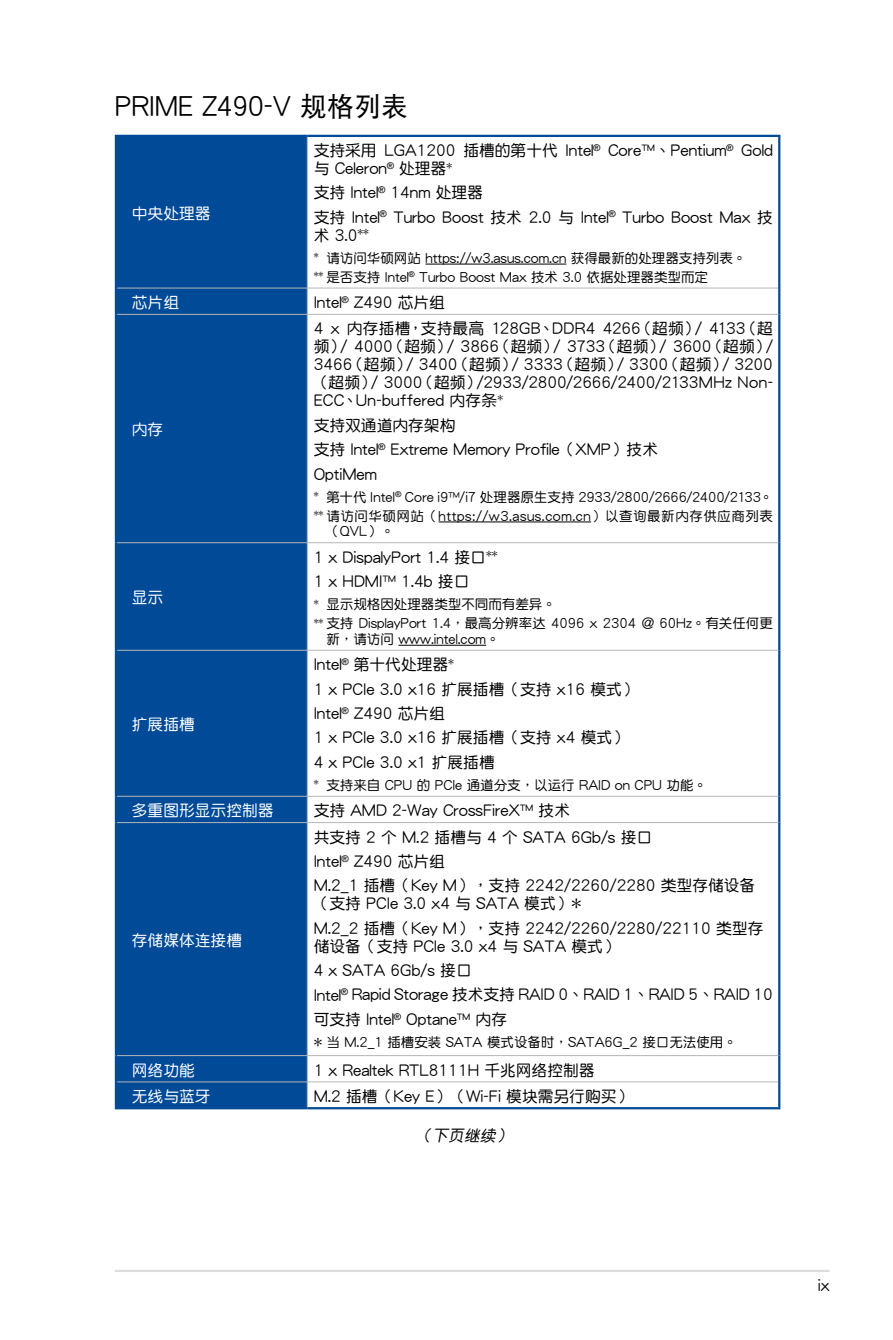
<style>
.page{position:relative;width:893px;height:1340px;background:#fff}
.page>*{position:absolute;margin:0;border:0;box-sizing:border-box;transform-origin:0 0}
.t1{font:27px "DF Hei GB5 Std W5";color:#000}
.t2{font:15.75px/24.3px "DF Yuan GB5 Std W5";color:#000}
.t3{font:15.75px "DF Yuan GB5 Std W5";color:#fff}
.t4{font:italic 15.75px "DF Yuan GB5 Std W5";color:#000}
.t5{font:13.5px/18.9px "DF Yuan GB5 Std W5";color:#000}
.t6{font:13.5px/18.9px "DF Yuan GB5 Std W5";letter-spacing:.025em;color:#000}
</style>
<div class="page">
<hr style="left:115px;top:1269px;width:714px;height:2px;background:#dcdddd">
<div style="left:117px;top:137px;width:190px;height:970px;background:#004a98"></div>
<hr style="left:307px;top:137px;width:1px;height:151px;background:#b5b6b6">
<hr style="left:117px;top:288px;width:190px;height:1px;background:#b5b6b6">
<hr style="left:307px;top:288px;width:471px;height:1px;background:#b5b6b6">
<svg style="left:307px;top:289px;width:1px;height:25px"></svg>
<hr style="left:117px;top:314px;width:190px;height:1px;background:#b5b6b6">
<hr style="left:307px;top:314px;width:471px;height:1px;background:#b5b6b6">
<hr style="left:307px;top:315px;width:1px;height:227px;background:#b5b6b6">
<hr style="left:117px;top:542px;width:190px;height:1px;background:#b5b6b6">
<hr style="left:307px;top:542px;width:471px;height:1px;background:#b5b6b6">
<hr style="left:307px;top:543px;width:1px;height:107px;background:#b5b6b6">
<hr style="left:117px;top:650px;width:190px;height:1px;background:#b5b6b6">
<hr style="left:307px;top:650px;width:471px;height:1px;background:#b5b6b6">
<hr style="left:307px;top:650px;width:1px;height:146px;background:#b5b6b6">
<hr style="left:117px;top:796px;width:190px;height:1px;background:#b5b6b6">
<hr style="left:307px;top:796px;width:471px;height:1px;background:#b5b6b6">
<svg style="left:307px;top:797px;width:1px;height:25px"></svg>
<hr style="left:117px;top:822px;width:190px;height:1px;background:#b5b6b6">
<hr style="left:307px;top:822px;width:471px;height:1px;background:#b5b6b6">
<hr style="left:307px;top:822px;width:1px;height:233px;background:#b5b6b6">
<hr style="left:117px;top:1055px;width:190px;height:1px;background:#b5b6b6">
<hr style="left:307px;top:1055px;width:471px;height:1px;background:#b5b6b6">
<hr style="left:117px;top:1081px;width:190px;height:1px;background:#b5b6b6">
<hr style="left:307px;top:1081px;width:471px;height:1px;background:#b5b6b6">
<svg style="left:307px;top:1056px;width:1px;height:51px"></svg>
<hr style="left:115px;top:135px;width:192px;height:2px;background:#004a98">
<hr style="left:115px;top:137px;width:2px;height:151px;background:#004a98">
<hr style="left:307px;top:135px;width:473px;height:2px;background:#004a98">
<hr style="left:778px;top:137px;width:2px;height:151px;background:#004a98">
<hr style="left:115px;top:288px;width:2px;height:26px;background:#004a98">
<hr style="left:778px;top:288px;width:2px;height:26px;background:#004a98">
<hr style="left:115px;top:314px;width:2px;height:228px;background:#004a98">
<hr style="left:778px;top:314px;width:2px;height:228px;background:#004a98">
<hr style="left:115px;top:542px;width:2px;height:108px;background:#004a98">
<hr style="left:778px;top:542px;width:2px;height:108px;background:#004a98">
<hr style="left:115px;top:650px;width:2px;height:146px;background:#004a98">
<hr style="left:778px;top:650px;width:2px;height:146px;background:#004a98">
<hr style="left:115px;top:796px;width:2px;height:26px;background:#004a98">
<hr style="left:778px;top:796px;width:2px;height:26px;background:#004a98">
<hr style="left:115px;top:822px;width:2px;height:233px;background:#004a98">
<hr style="left:778px;top:822px;width:2px;height:233px;background:#004a98">
<hr style="left:115px;top:1055px;width:2px;height:26px;background:#004a98">
<hr style="left:778px;top:1055px;width:2px;height:26px;background:#004a98">
<hr style="left:115px;top:1081px;width:2px;height:26px;background:#004a98">
<hr style="left:778px;top:1081px;width:2px;height:26px;background:#004a98">
<hr style="left:115px;top:1107px;width:192px;height:2px;background:#004a98">
<hr style="left:307px;top:1107px;width:473px;height:2px;background:#004a98">
<hr style="left:425px;top:264px;width:141px;height:1px;background:#000">
<hr style="left:439px;top:521px;width:152px;height:1px;background:#000">
<hr style="left:398px;top:645px;width:88px;height:1px;background:#000">
<h1 class="t1" style="left:115px;top:91px;width:295px">PRIME Z490-V 規格列表</h1>
<p class="t3" style="left:132px;top:204px;width:80px">中央處理器</p>
<p class="t2" style="left:314px;top:141px;width:461px;line-height:18px">支持採用 LGA1200 插槽的第十代 Intel<sup>®</sup> Core™、Pentium<sup>®</sup> Gold與 Celeron<sup>®</sup> 處理器<sup>*</sup></p>
<p class="t2" style="left:314px;top:180px;width:461px">支持 Intel<sup>®</sup> 14nm 處理器<br>支持 Intel<sup>®</sup> Turbo Boost 技術 2.0 與 Intel<sup>®</sup> Turbo Boost Max 技</p>
<p class="t2" style="left:314px;top:222px;width:57px">術 3.0<sup>**</sup></p>
<p class="t5" style="left:314px;top:248px;width:434px"><sup>*</sup> 請訪問華碩網站 https://w3.asus.com.cn 獲得最新的處理器支持列表。<sup>**</sup> 是否支持 Intel<sup>®</sup> Turbo Boost Max 技術 3.0 依據處理器類型而定</p>
<p class="t3" style="left:132px;top:294px;width:49px">芯片組</p>
<p class="t2" style="left:314px;top:290px;width:133px">Intel<sup>®</sup> Z490 芯片組</p>
<p class="t3" style="left:132px;top:421px;width:33px">內存</p>
<p class="t3" style="left:132px;top:589px;width:33px">顯示</p>
<p class="t3" style="left:132px;top:716px;width:64px">擴展插槽</p>
<p class="t2" style="left:314px;top:319px;width:461px;line-height:18px;text-align:justify">4 x 內存插槽，支持最高 128GB、DDR4 4266（超頻）/ 4133（超頻）/ 4000（超頻）/ 3866（超頻）/ 3733（超頻）/ 3600（超頻）/ 3466（超頻）/ 3400（超頻）/ 3333（超頻）/ 3300（超頻）/ 3200（超頻）/ 3000（超頻）/2933/2800/2666/2400/2133MHz Non-ECC、Un-buffered 內存條<sup>*</sup></p>
<p class="t2" style="left:314px;top:412px;width:346px">支持雙通道內存架構<br>支持 Intel<sup>®</sup> Extreme Memory Profile（XMP）技術<br>OptiMem</p>
<p class="t6" style="left:314px;top:487px;width:461px"><sup>*</sup> 第十代 Intel<sup>®</sup> Core i9™/i7 處理器原生支持 2933/2800/2666/2400/2133。<sup>**</sup> 請訪問華碩網站（https://w3.asus.com.cn）以查詢最新內存供應商列表</p>
<p class="t5" style="left:326px;top:522px;width:69px">（QVL）。</p>
<p class="t2" style="left:314px;top:544px;width:185px">1 x DispalyPort 1.4 接口<sup>**<br></sup>1 x HDMI™ 1.4b 接口</p>
<p class="t5" style="left:314px;top:594px;width:461px"><sup>*</sup> 顯示規格因處理器類型不同而有差異。<br><sup>**</sup> 支持 DisplayPort 1.4，最高分辨率達 4096 x 2304 @ 60Hz。有關任何更</p>
<p class="t5" style="left:326px;top:629px;width:175px">新，請訪問 www.intel.com。</p>
<p class="t2" style="left:314px;top:652px;width:325px">Intel<sup>®</sup> 第十代處理器<sup>*<br></sup>1 x PCIe 3.0 x16 擴展插槽（支持 x16 模式）<br>Intel<sup>®</sup> Z490 芯片組<br>1 x PCIe 3.0 x16 擴展插槽（支持 x4 模式）<br>4 x PCIe 3.0 x1 擴展插槽</p>
<p class="t5" style="left:314px;top:775px;width:395px"><sup>*</sup> 支持來自 CPU 的 PCIe 通道分支，以運行 RAID on CPU 功能。</p>
<p class="t3" style="left:132px;top:802px;width:143px">多重圖形顯示控制器</p>
<p class="t2" style="left:314px;top:798px;width:258px">支持 AMD 2-Way CrossFireX™ 技術</p>
<p class="t3" style="left:132px;top:931px;width:112px">存儲媒體連接槽</p>
<p class="t2" style="left:314px;top:824px;width:443px">共支持 2 個 M.2 插槽與 4 個 SATA 6Gb/s 接口<br>Intel<sup>®</sup> Z490 芯片組<br>M.2_1 插槽（Key M），支持 2242/2260/2280 類型存儲設備</p>
<p class="t2" style="left:314px;top:891px;width:451px">（支持 PCIe 3.0 x4 與 SATA 模式）*<br>M.2_2 插槽（Key M），支持 2242/2260/2280/22110 類型存</p>
<p class="t2" style="left:314px;top:933px;width:461px">儲設備（支持 PCIe 3.0 x4 與 SATA 模式）<br>4 x SATA 6Gb/s 接口<br>Intel<sup>®</sup> Rapid Storage 技術支持 RAID 0、RAID 1、RAID 5、RAID 10可支持 Intel<sup>®</sup> Optane™ 內存</p>
<p class="t5" style="left:314px;top:1032px;width:425px">* 當 M.2_1 插槽安裝 SATA 模式設備時，SATA6G_2 接口無法使用。</p>
<p class="t3" style="left:132px;top:1061px;width:64px">網絡功能</p>
<p class="t2" style="left:314px;top:1057px;width:282px">1 x Realtek RTL8111H 千兆網絡控制器</p>
<p class="t3" style="left:132px;top:1087px;width:80px">無線與藍牙</p>
<p class="t2" style="left:314px;top:1083px;width:320px">M.2 插槽（Key E）（Wi-Fi 模塊需另行購買）</p>
<p class="t4" style="left:417px;top:1126px;width:99px">（下頁繼續）</p>
<p class="t2" style="left:818px;top:1272px;width:13px">ix</p>
</div>
